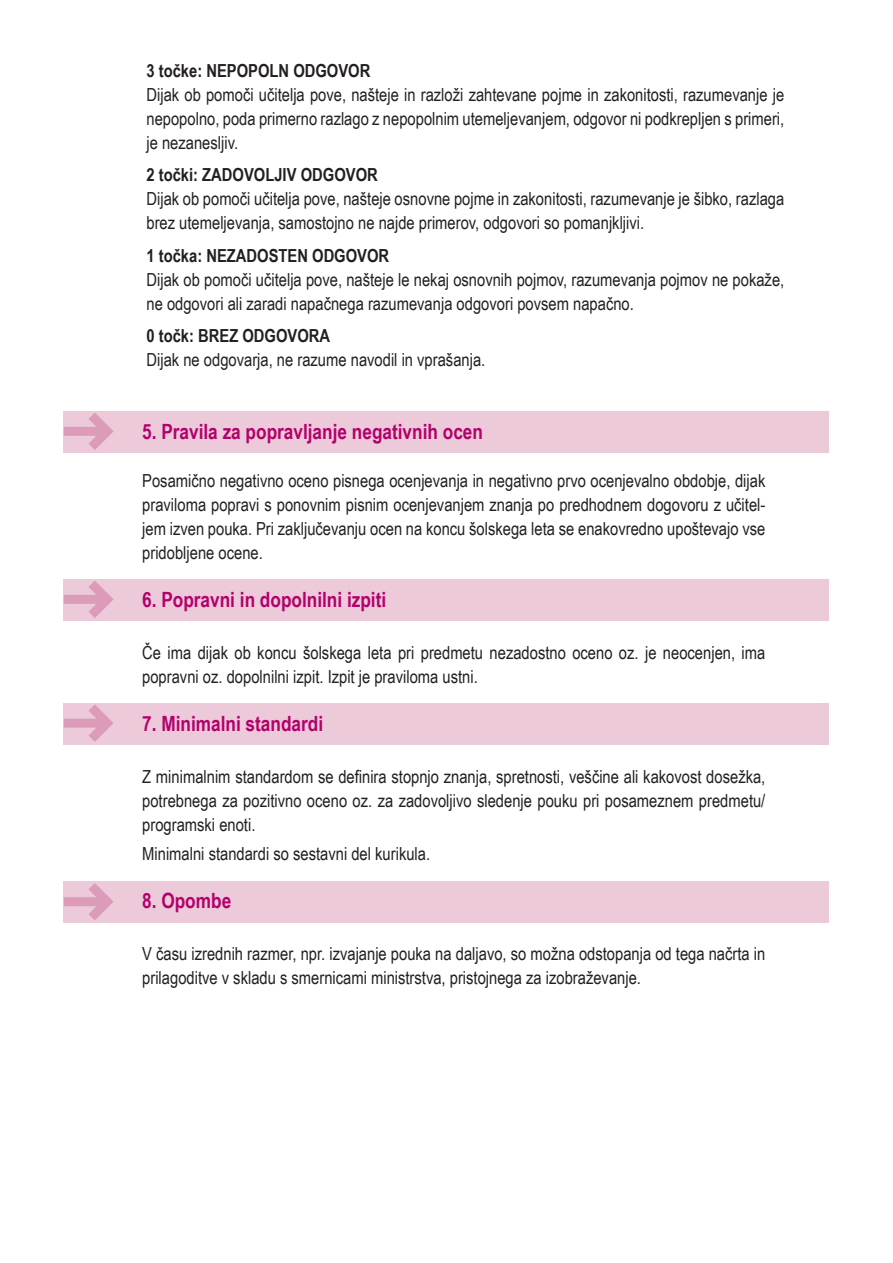
<style>
.page{position:relative;width:893px;height:1263px;background:#fff}
.page>*{position:absolute;margin:0;border:0;box-sizing:border-box;transform-origin:0 0}
.t1{font:700 21px "Arial Narrow";color:#b2016b}
.t2{font:18px/24px "Arial Narrow";color:#231f20}
.t3{font:700 18px "Arial Narrow";color:#231f20}
</style>
<div class="page">
<div style="left:64px;top:411px;width:765px;height:42px;background:#eccad9"></div>
<svg style="left:64px;top:413px;width:50px;height:37px"></svg>
<div style="left:64px;top:579px;width:765px;height:42px;background:#eccad9"></div>
<svg style="left:64px;top:581px;width:50px;height:37px"></svg>
<div style="left:64px;top:882px;width:765px;height:41px;background:#eccad9"></div>
<svg style="left:64px;top:883px;width:50px;height:37px"></svg>
<div style="left:64px;top:703px;width:765px;height:41px;background:#eccad9"></div>
<svg style="left:64px;top:704px;width:50px;height:38px"></svg>
<p class="t3" style="left:146px;top:57px;width:225px">3 točke: NEPOPOLN ODGOVOR</p>
<p class="t2" style="left:146px;top:82px;width:639px;text-align:justify">Dijak ob pomoči učitelja pove, našteje in razloži zahtevane pojme in zakonitosti, razumevanje je nepopolno, poda primerno razlago z nepopolnim utemeljevanjem, odgovor ni podkrepljen s primeri, je nezanesljiv.</p>
<p class="t3" style="left:146px;top:161px;width:233px">2 točki: ZADOVOLJIV ODGOVOR</p>
<p class="t2" style="left:146px;top:186px;width:639px">Dijak ob pomoči učitelja pove, našteje osnovne pojme in zakonitosti, razumevanje je šibko, razlaga brez utemeljevanja, samostojno ne najde primerov, odgovori so pomanjkljivi.</p>
<p class="t3" style="left:146px;top:242px;width:244px">1 točka: NEZADOSTEN ODGOVOR</p>
<p class="t2" style="left:146px;top:267px;width:639px">Dijak ob pomoči učitelja pove, našteje le nekaj osnovnih pojmov, razumevanja pojmov ne pokaže, ne odgovori ali zaradi napačnega razumevanja odgovori povsem napačno.</p>
<p class="t3" style="left:146px;top:322px;width:185px">0 točk: BREZ ODGOVORA</p>
<p class="t2" style="left:146px;top:347px;width:340px">Dijak ne odgovarja, ne razume navodil in vprašanja.</p>
<p class="t1" style="left:142px;top:415px;width:342px">5. Pravila za popravljanje negativnih ocen</p>
<p class="t2" style="left:142px;top:468px;width:625px;text-align:justify">Posamično negativno oceno pisnega ocenjevanja in negativno prvo ocenjevalno obdobje, dijak praviloma popravi s ponovnim pisnim ocenjevanjem znanja po predhodnem dogovoru z učitel&shy;jem izven pouka. Pri zaključevanju ocen na koncu šolskega leta se enakovredno upoštevajo vse pridobljene ocene.</p>
<p class="t1" style="left:142px;top:583px;width:246px">6. Popravni in dopolnilni izpiti</p>
<p class="t2" style="left:142px;top:640px;width:625px">Če ima dijak ob koncu šolskega leta pri predmetu nezadostno oceno oz. je neocenjen, ima popravni oz. dopolnilni izpit. Izpit je praviloma ustni.</p>
<p class="t1" style="left:142px;top:708px;width:182px">7. Minimalni standardi</p>
<p class="t2" style="left:142px;top:764px;width:625px;text-align:justify">Z minimalnim standardom se definira stopnjo znanja, spretnosti, veščine ali kakovost dosežka, potrebnega za pozitivno oceno oz. za zadovoljivo sledenje pouku pri posameznem predmetu/ programski enoti.</p>
<p class="t2" style="left:142px;top:841px;width:289px">Minimalni standardi so sestavni del kurikula.</p>
<p class="t1" style="left:142px;top:884px;width:90px">8. Opombe</p>
<p class="t2" style="left:142px;top:941px;width:625px">V času izrednih razmer, npr. izvajanje pouka na daljavo, so možna odstopanja od tega načrta in prilagoditve v skladu s smernicami ministrstva, pristojnega za izobraževanje.</p>
</div>
